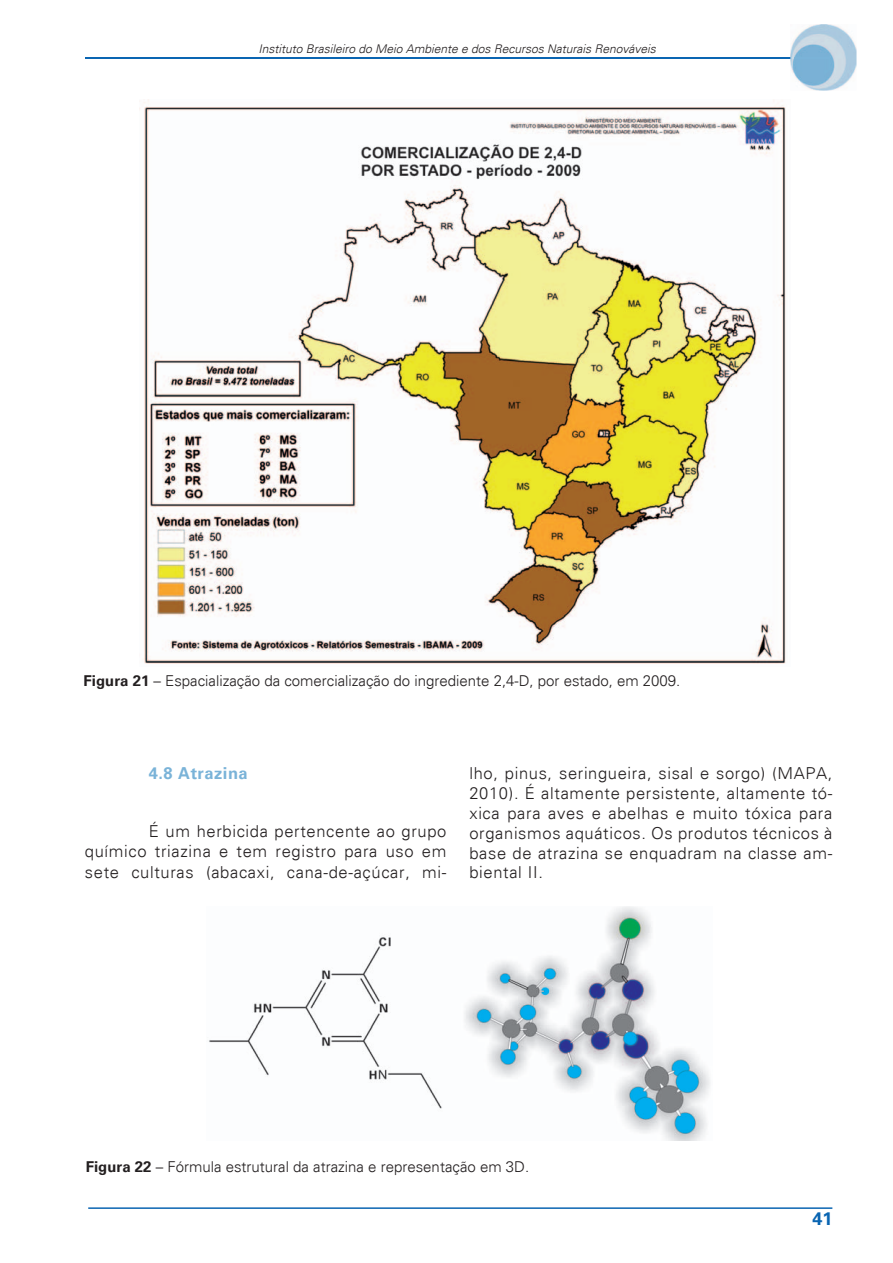
<style>
.page{position:relative;width:893px;height:1263px;background:#fff}
.page>*{position:absolute;margin:0;border:0;box-sizing:border-box;transform-origin:0 0}
.t1{font:700 18px "Univers";color:#0a65b2}
.t2{font:300 16.5px/19.8px "Univers";letter-spacing:.04em;color:#231f20;text-align:justify}
.t3{font:700 16.5px "Univers";letter-spacing:.03em;color:#7ab3d8}
.t4{font:300 15px "Univers";color:#231f20}
.t5{font:italic 300 12px "Univers";color:#231f20}
.s1{font-weight:700}
</style>
<div class="page">
<hr style="left:85px;top:57px;width:744px;height:2px;background:#0a65b2">
<hr style="left:88px;top:1207px;width:744px;height:2px;background:#0a65b2">
<img style="left:790px;top:24px;width:66px;height:67px">
<img style="left:790px;top:57px;width:39px;height:2px">
<img style="left:139px;top:100px;width:647px;height:564px">
<img style="left:209px;top:906px;width:501px;height:235px">
<p class="t5" style="left:258px;top:41px;width:399px">Instituto Brasileiro do Meio Ambiente e dos Recursos Naturais Renováveis</p>
<p class="t4" style="left:84px;top:672px;width:598px"><span class="s1">Figura 21</span> – Espacialização da comercialização do ingrediente 2,4-D, por estado, em 2009.</p>
<p class="t3" style="left:149px;top:764px;width:100px">4.8 Atrazina</p>
<p class="t2" style="left:85px;top:821px;width:363px;line-height:20.2px;text-indent:64px">É um herbicida pertencente ao grupo químico triazina e tem registro para uso em sete culturas (abacaxi, cana-de-açúcar, mi-</p>
<p class="t2" style="left:469px;top:764px;width:364px">lho, pinus, seringueira, sisal e sorgo) (MAPA, 2010). É altamente persistente, altamente tó&shy;xica para aves e abelhas e muito tóxica para organismos aquáticos. Os produtos técnicos à base de atrazina se enquadram na classe am&shy;biental II.</p>
<p class="t4" style="left:86px;top:1158px;width:445px"><span class="s1">Figura 22</span> – Fórmula estrutural da atrazina e representação em 3D.</p>
<p class="t1" style="left:812px;top:1208px;width:22px">41</p>
</div>
